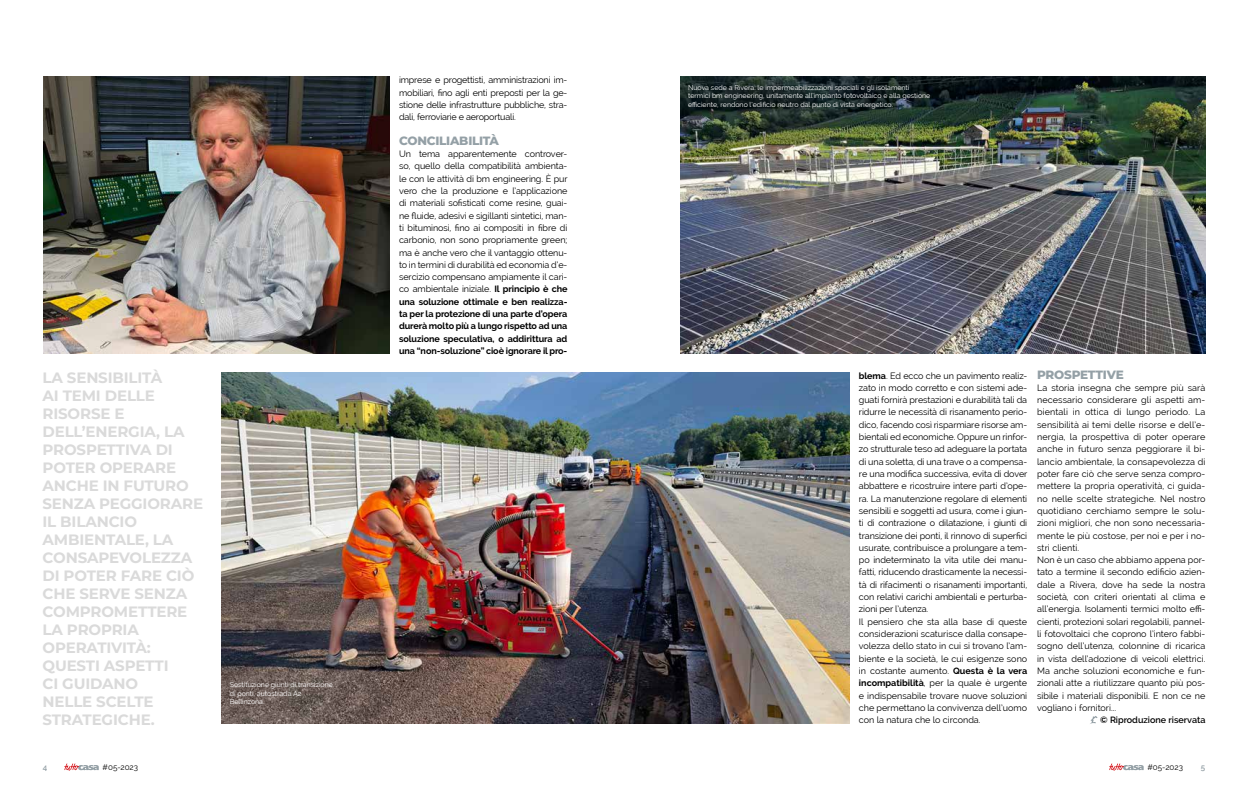
<style>
.page{position:relative;width:1248px;height:794px;background:#fff}
.page>*{position:absolute;margin:0;border:0;box-sizing:border-box;transform-origin:0 0}
.t1{font:700 15px/18px "Montserrat";letter-spacing:-.01em;color:#dadada}
.t2{font:800 12px "Montserrat";letter-spacing:-.02em;color:#94a0a6}
.t3{font:9px/12.3px "Raleway";color:#000}
.t4{font:600 9px "Raleway";color:#000}
.t5{font:8px "Raleway";letter-spacing:-.005em;color:#000}
.t6{font:600 8px "Raleway";color:#94a0a6}
.t7{font:7px/8.4px "Raleway";color:#fff}
.s1{font-weight:700}
</style>
<div class="page">
<svg style="left:64px;top:763px;width:35px;height:8px"></svg>
<svg style="left:1109px;top:763px;width:34px;height:8px"></svg>
<svg style="left:1090px;top:716px;width:7px;height:8px"></svg>
<img style="left:680px;top:77px;width:525px;height:277px">
<img style="left:221px;top:372px;width:628px;height:351px">
<img style="left:43px;top:77px;width:346px;height:277px">
<p class="t1" style="left:43px;top:367px;width:162px">LA SENSIBILITÀ<br>AI TEMI DELLE<br>RISORSE E<br>DELL’ENERGIA, LA<br>PROSPETTIVA DI<br>POTER OPERARE<br>ANCHE IN FUTURO<br>SENZA PEGGIORARE<br>IL BILANCIO<br>AMBIENTALE, LA<br>CONSAPEVOLEZZA<br>DI POTER FARE CIÒ<br>CHE SERVE SENZA<br>COMPROMETTERE<br>LA PROPRIA<br>OPERATIVITÀ:<br>QUESTI ASPETTI<br>CI GUIDANO<br>NELLE SCELTE<br>STRATEGICHE.</p>
<p class="t7" style="left:230px;top:680px;width:105px">Sostituzione giunti di transizione di ponti, autostrada A2<br>Bellinzona.</p>
<p class="t3" style="left:399px;top:74px;width:170px;text-align:justify">imprese e progettisti, amministrazioni im&shy;mobiliari, fino agli enti preposti per la ge&shy;stione delle infrastrutture pubbliche, stra&shy;dali, ferroviarie e aeroportuali.</p>
<h2 class="t2" style="left:399px;top:132px;width:101px">CONCILIABILITÀ</h2>
<p class="t3" style="left:399px;top:148px;width:170px;text-align:justify">Un tema apparentemente controver&shy;so, quello della compatibilità ambienta&shy;le con le attività di bm engineering. È pur vero che la produzione e l’applicazione di materiali sofisticati come resine, guai&shy;ne fluide, adesivi e sigillanti sintetici, man&shy;ti bituminosi, fino ai compositi in fibre di carbonio, non sono propriamente green; ma è anche vero che il vantaggio ottenu&shy;to in termini di durabilità ed economia d’e&shy;sercizio compensano ampiamente il cari&shy;co ambientale iniziale. <span class="s1">Il principio è che una soluzione ottimale e ben realizza&shy;ta per la protezione di una parte d’opera durerà molto più a lungo rispetto ad una soluzione speculativa, o addirittura ad una “non-soluzione” cioè ignorare il pro-</span></p>
<p class="t7" style="left:688px;top:83px;width:244px">Nuova sede a Rivera: le impermeabilizzazioni speciali e gli isolamenti termici bm engineering, unitamente all’impianto fotovoltaico e alla gestione efficiente, rendono l’edificio neutro dal punto di vista energetico.</p>
<p class="t3" style="left:858px;top:369px;width:170px"><span class="s1">blema</span>. Ed ecco che un pavimento realiz&shy;zato in modo corretto e con sistemi ade&shy;guati fornirà prestazioni e durabilità tali da ridurre le necessità di risanamento perio&shy;dico, facendo così risparmiare risorse am&shy;bientali ed economiche. Oppure un rinfor&shy;zo strutturale teso ad adeguare la portata di una soletta, di una trave o a compensa&shy;re una modifica successiva, evita di dover abbattere e ricostruire intere parti d’ope&shy;ra. La manutenzione regolare di elementi sensibili e soggetti ad usura, come i giun&shy;ti di contrazione o dilatazione, i giunti di transizione dei ponti, il rinnovo di superfici usurate, contribuisce a prolungare a tem&shy;po indeterminato la vita utile dei manu&shy;fatti, riducendo drasticamente la necessi&shy;tà di rifacimenti o risanamenti importanti, con relativi carichi ambientali e perturba&shy;zioni per l’utenza.<br>Il pensiero che sta alla base di queste considerazioni scaturisce dalla consape&shy;volezza dello stato in cui si trovano l’am&shy;biente e la società, le cui esigenze sono in costante aumento. <span class="s1">Questa è la vera incompatibilità</span>, per la quale è urgente e indispensabile trovare nuove soluzioni che permettano la convivenza dell’uomo con la natura che lo circonda.</p>
<h2 class="t2" style="left:1037px;top:366px;width:88px">PROSPETTIVE</h2>
<p class="t3" style="left:1037px;top:381px;width:170px">La storia insegna che sempre più sarà necessario considerare gli aspetti am&shy;bientali in ottica di lungo periodo. La sensibilità ai temi delle risorse e dell’e&shy;nergia, la prospettiva di poter operare anche in futuro senza peggiorare il bi&shy;lancio ambientale, la consapevolezza di poter fare ciò che serve senza compro&shy;mettere la propria operatività, ci guida&shy;no nelle scelte strategiche. Nel nostro quotidiano cerchiamo sempre le solu&shy;zioni migliori, che non sono necessaria&shy;mente le più costose, per noi e per i no&shy;stri clienti.<br>Non è un caso che abbiamo appena por&shy;tato a termine il secondo edificio azien&shy;dale a Rivera, dove ha sede la nostra società, con criteri orientati al clima e all’energia. Isolamenti termici molto effi&shy;cienti, protezioni solari regolabili, pannel&shy;li fotovoltaici che coprono l’intero fabbi&shy;sogno dell’utenza, colonnine di ricarica in vista dell’adozione di veicoli elettrici.<br>Ma anche soluzioni economiche e fun&shy;zionali atte a riutilizzare quanto più pos&shy;sibile i materiali disponibili. E non ce ne vogliano i fornitori...</p>
<p class="t4" style="left:1100px;top:715px;width:107px">© Riproduzione riservata</p>
<p class="t6" style="left:43px;top:762px;width:6px">4</p>
<p class="t5" style="left:103px;top:762px;width:37px">#05-2023</p>
<p class="t5" style="left:1147px;top:763px;width:37px">#05-2023</p>
<p class="t6" style="left:1200px;top:763px;width:6px">5</p>
</div>
